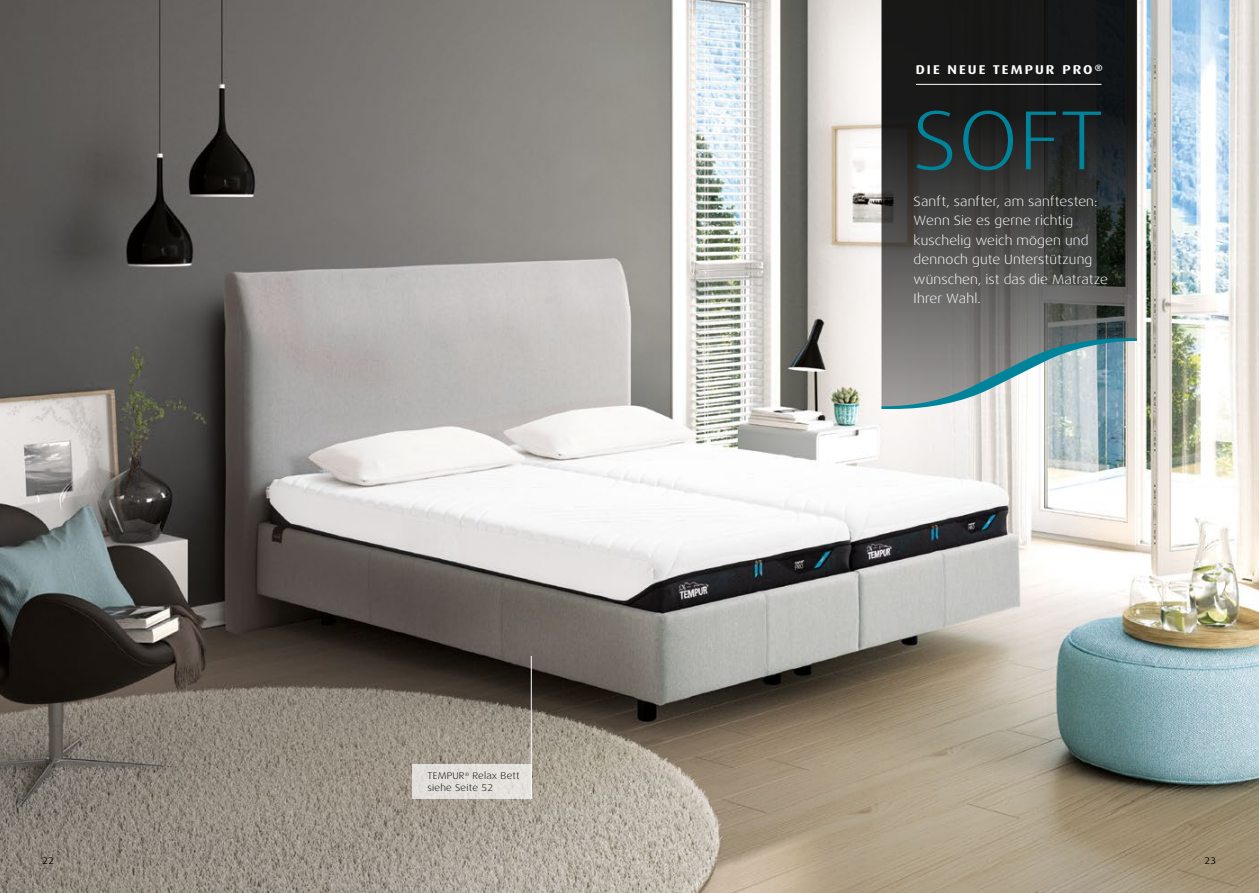
<style>
.page{position:relative;width:1259px;height:893px;background:#fff}
.page>*{position:absolute;margin:0;border:0;box-sizing:border-box;transform-origin:0 0}
.t1{font:300 expanded 83.85px "Dax Pro";color:#00849b}
.t2{font:300 expanded 13.5px/19.5px "Dax Pro";letter-spacing:.01em;color:#fff}
.t3{font:700 expanded 12.75px "Dax Pro";letter-spacing:.16em;color:#fff}
.t4{font:300 expanded 9.75px/12px "Dax Pro";letter-spacing:.02em;color:#000}
.t5{font:expanded 9.6px "Dax Pro";color:#000}
</style>
<div class="page">
<img style="left:0;top:0;width:1259px;height:893px">
<div style="left:412px;top:764px;width:119px;height:34px;background:#e3e0dc"></div>
<hr style="left:531px;top:656px;width:1px;height:142px;background:#fff">
<svg style="left:881px;top:0;width:256px;height:338px"></svg>
<svg style="left:881px;top:338px;width:256px;height:71px"></svg>
<hr style="left:916px;top:84px;width:185px;height:1px;background:#fff">
<p class="t3" style="left:916px;top:61px;width:188px">DIE NEUE TEMPUR PRO<sup>®</sup></p>
<p class="t4" style="left:427px;top:770px;width:94px">TEMPUR<sup>®</sup> Relax Bett siehe Seite 52</p>
<h1 class="t1" style="left:912px;top:87px;width:192px">SOFT</h1>
<p class="t2" style="left:913px;top:192px;width:196px">Sanft, sanfter, am sanftesten:<br>Wenn Sie es gerne richtig kuschelig weich mögen und dennoch gute Unterstützung wünschen, ist das die Matratze<br>Ihrer Wahl.</p>
<p class="t5" style="left:43px;top:855px;width:13px">22</p>
<p class="t5" style="left:1204px;top:855px;width:13px">23</p>
</div>
